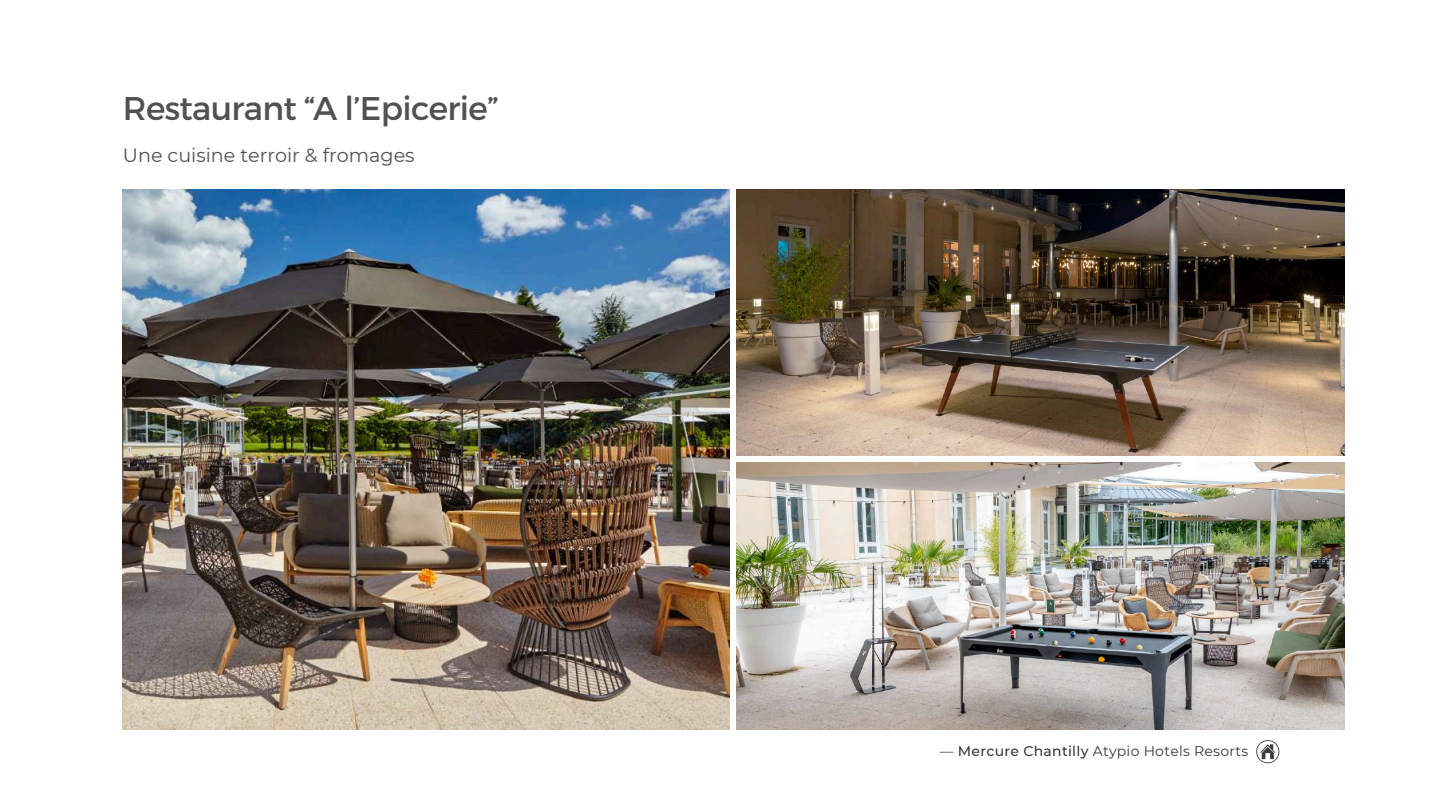
<style>
.page{position:relative;width:1440px;height:810px;background:#fff}
.page>*{position:absolute;margin:0;border:0;box-sizing:border-box;transform-origin:0 0}
.t1{font:32.8px "Montserrat";letter-spacing:-.02em;color:#53514f}
.t2{font:19.1px "Montserrat";color:#53514f}
.t3{font:14px "Montserrat";letter-spacing:.02em;color:#393939}
.s1{font-weight:500}
</style>
<div class="page">
<img style="left:736px;top:190px;width:609px;height:265px">
<img style="left:736px;top:463px;width:609px;height:266px">
<img style="left:123px;top:190px;width:607px;height:539px">
<svg style="left:1256px;top:740px;width:23px;height:23px"></svg>
<h1 class="t1" style="left:123px;top:87px;width:377px">Restaurant “A l’Epicerie”</h1>
<h2 class="t2" style="left:123px;top:144px;width:293px">Une cuisine terroir &amp; fromages</h2>
<p class="t3" style="left:940px;top:743px;width:310px">— <span class="s1">Mercure Chantilly</span> Atypio Hotels Resorts</p>
</div>
